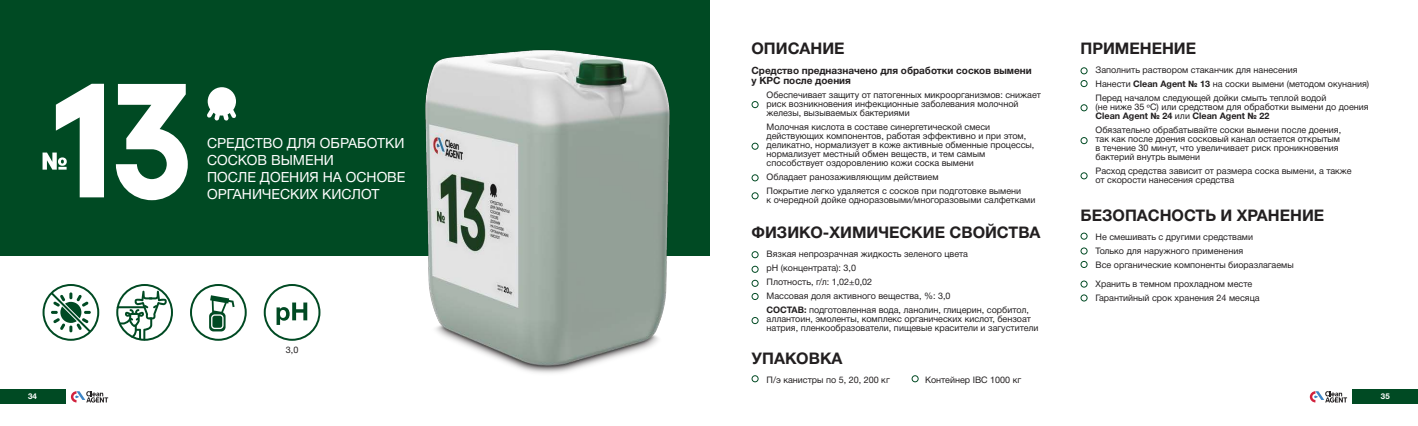
<style>
.page{position:relative;width:1418px;height:426px;background:#fff}
.page>*{position:absolute;margin:0;border:0;box-sizing:border-box;transform-origin:0 0}
.t1{font:700 16px "Helvetica Neue Cyr";color:#221f20}
.t2{font:14px/16.8px "Helvetica Neue Cyr";color:#fff}
.t3{font:700 10px/10px "Helvetica Neue Cyr";letter-spacing:-.005em;color:#221f20}
.t4{font:9px/9px "Helvetica Neue Cyr";color:#221f20}
.t5{font:700 8px "Helvetica Neue Cyr";color:#fff}
.s1{font-weight:700}
.s2{font-family:"Myriad Pro"}
</style>
<div class="page">
<svg style="left:751px;top:375px;width:7px;height:7px"></svg>
<svg style="left:911px;top:375px;width:7px;height:7px"></svg>
<img style="left:0;top:0;width:709px;height:404px">
<svg style="left:116px;top:283px;width:57px;height:57px"></svg>
<svg style="left:264px;top:283px;width:56px;height:57px"></svg>
<svg style="left:190px;top:283px;width:57px;height:57px"></svg>
<svg style="left:71px;top:390px;width:37px;height:12px"></svg>
<div style="left:0;top:389px;width:65px;height:14px;background:#004a23"></div>
<svg style="left:1309px;top:391px;width:37px;height:11px"></svg>
<div style="left:1352px;top:389px;width:65px;height:14px;background:#004a23"></div>
<div style="left:208px;top:87px;width:28px;height:28px;background:#fff;border-radius:50%"></div>
<svg style="left:207px;top:106px;width:29px;height:15px"></svg>
<svg style="left:43px;top:283px;width:56px;height:57px"></svg>
<svg style="left:751px;top:101px;width:7px;height:7px"></svg>
<svg style="left:751px;top:142px;width:7px;height:8px"></svg>
<svg style="left:751px;top:174px;width:7px;height:7px"></svg>
<svg style="left:751px;top:192px;width:7px;height:7px"></svg>
<svg style="left:751px;top:251px;width:7px;height:7px"></svg>
<svg style="left:751px;top:265px;width:7px;height:7px"></svg>
<svg style="left:751px;top:279px;width:7px;height:7px"></svg>
<svg style="left:751px;top:293px;width:7px;height:6px"></svg>
<svg style="left:751px;top:317px;width:7px;height:7px"></svg>
<svg style="left:1080px;top:67px;width:7px;height:7px"></svg>
<svg style="left:1080px;top:80px;width:7px;height:7px"></svg>
<svg style="left:1080px;top:104px;width:7px;height:7px"></svg>
<svg style="left:1080px;top:172px;width:7px;height:7px"></svg>
<svg style="left:1080px;top:137px;width:7px;height:7px"></svg>
<svg style="left:1080px;top:232px;width:7px;height:7px"></svg>
<svg style="left:1080px;top:260px;width:7px;height:8px"></svg>
<svg style="left:1080px;top:247px;width:7px;height:7px"></svg>
<svg style="left:1080px;top:280px;width:7px;height:7px"></svg>
<svg style="left:1080px;top:294px;width:7px;height:7px"></svg>
<svg style="left:116px;top:84px;width:72px;height:116px"></svg>
<svg style="left:43px;top:84px;width:61px;height:113px"></svg>
<h2 class="t2" style="left:207px;top:136px;width:200px">СРЕДСТВО ДЛЯ ОБРАБОТКИ<br>СОСКОВ ВЫМЕНИ<br>ПОСЛЕ ДОЕНИЯ НА ОСНОВЕ<br>ОРГАНИЧЕСКИХ КИСЛОТ</h2>
<p class="t4" style="left:286px;top:345px;width:14px">3,0</p>
<h1 class="t1" style="left:751px;top:39px;width:95px">ОПИСАНИЕ</h1>
<p class="t3" style="left:751px;top:65px;width:282px">Средство предназначено для обработки сосков вымени у КРС после доения</p>
<p class="t4" style="left:766px;top:91px;width:276px">Обеспечивает защиту от патогенных микроорганизмов: снижает риск возникновения инфекционные заболевания молочной железы, вызываемых бактериями</p>
<p class="t4" style="left:766px;top:123px;width:269px">Молочная кислота в составе синергетической смеси действующих компонентов, работая эффективно и при этом, деликатно, нормализует в коже активные обменные процессы, нормализует местный обмен веществ, и тем самым способствует оздоровлению кожи соска вымени</p>
<p class="t4" style="left:766px;top:171px;width:256px;line-height:14px">Обладает ранозаживляющим действием<br>Покрытие легко удаляется с сосков при подготовке вымени</p>
<p class="t4" style="left:766px;top:196px;width:270px">к очередной дойке одноразовыми/многоразовыми салфетками</p>
<h1 class="t1" style="left:751px;top:223px;width:290px">ФИЗИКО-ХИМИЧЕСКИЕ СВОЙСТВА</h1>
<p class="t4" style="left:766px;top:247px;width:264px;line-height:14px">Вязкая непрозрачная жидкость зеленого цвета<br>pH (концентрата): 3,0<br>Плотность, г/л: 1,02±0,02<br>Массовая доля активного вещества, %: 3,0<br><span class="s1">СОСТАВ:</span> подготовленная вода, ланолин, глицерин, сорбитол,</p>
<p class="t4" style="left:766px;top:315px;width:273px">аллантоин, эмоленты, комплекс органических кислот, бензоат натрия, пленкообразователи, пищевые красители и загустители</p>
<h1 class="t1" style="left:751px;top:348px;width:92px">УПАКОВКА</h1>
<p class="t4" style="left:766px;top:375px;width:125px">П/э канистры по 5, 20, 200 кг</p>
<p class="t4" style="left:925px;top:375px;width:98px">Контейнер IBC 1000 кг</p>
<h1 class="t1" style="left:1080px;top:39px;width:117px">ПРИМЕНЕНИЕ</h1>
<p class="t4" style="left:1095px;top:64px;width:275px;line-height:14px">Заполнить раствором стаканчик для нанесения<br>Нанести <span class="s1">Clean Agent № 13</span> на соски вымени (методом окунания)<br>Перед началом следующей дойки смыть теплой водой</p>
<p class="t4" style="left:1095px;top:103px;width:275px">(не ниже 35 <span class="s2">º</span>С) или средством для обработки вымени до доения<br><span class="s1">Clean Agent № 24</span> или <span class="s1">Clean Agent № 22</span></p>
<p class="t4" style="left:1095px;top:126px;width:247px">Обязательно обрабатывайте соски вымени после доения, так как после доения сосковый канал остается открытым в течение 30 минут, что увеличивает риск проникновения бактерий внутрь вымени</p>
<p class="t4" style="left:1095px;top:167px;width:257px">Расход средства зависит от размера соска вымени, а также от скорости нанесения средства</p>
<h1 class="t1" style="left:1080px;top:206px;width:245px">БЕЗОПАСНОСТЬ И ХРАНЕНИЕ</h1>
<p class="t4" style="left:1095px;top:230px;width:200px;line-height:14px">Не смешивать с другими средствами<br>Только для наружного применения<br>Все органические компоненты биоразлагаемы</p>
<p class="t4" style="left:1095px;top:277px;width:166px;line-height:14px">Хранить в темном прохладном месте<br>Гарантийный срок хранения 24 месяца</p>
<p class="t5" style="left:28px;top:391px;width:10px">34</p>
<p class="t5" style="left:1380px;top:391px;width:10px">35</p>
</div>
